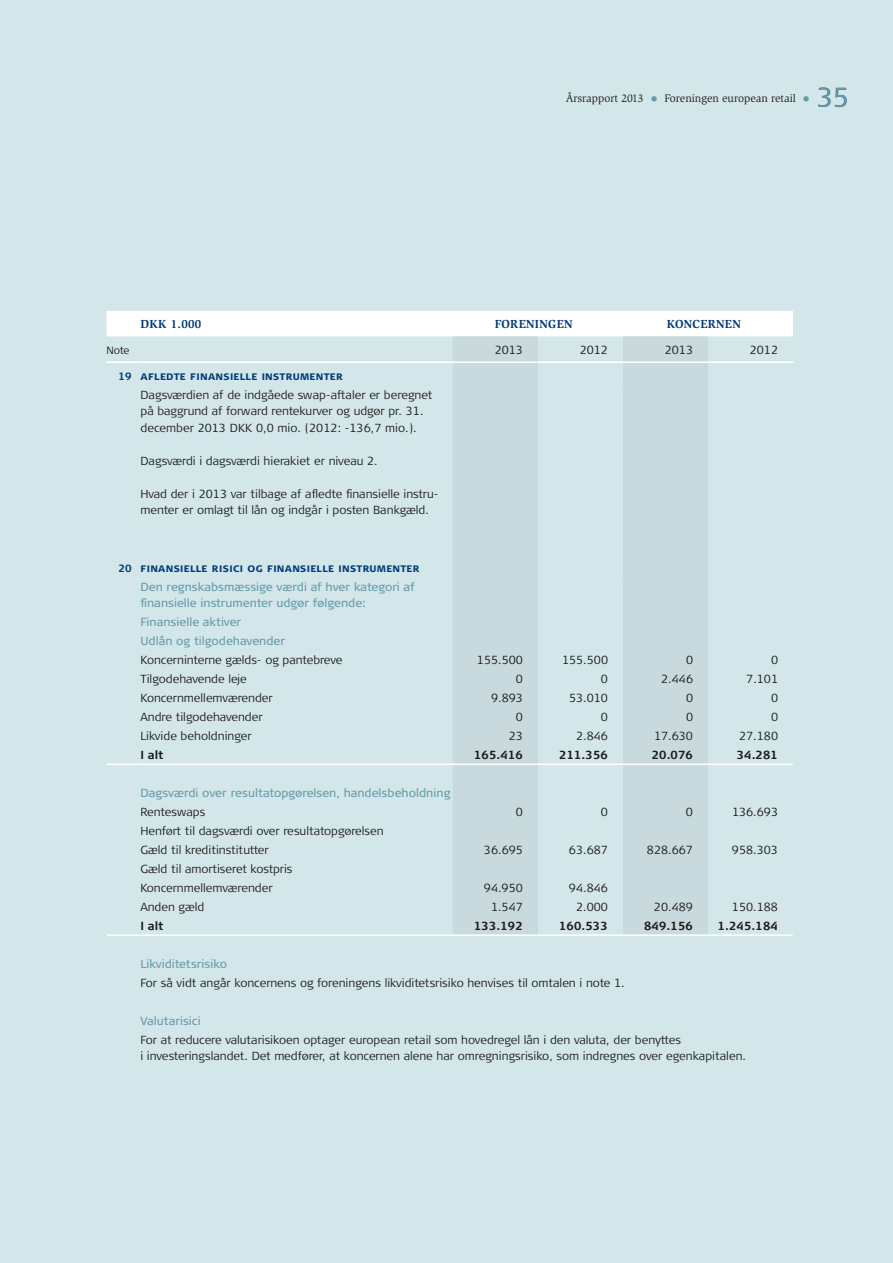
<style>
.page{position:relative;width:893px;height:1263px;background:#d3e6ea}
.page>*{position:absolute;margin:0;border:0;box-sizing:border-box;transform-origin:0 0}
.t1{font:700 12px "Signa OT";letter-spacing:.025em;color:#003c76}
.t2{font:700 12px "Slimbach Std";letter-spacing:.025em;color:#003c76}
.t3{font:300 11.7px/16.5px "Signa OT";color:#1d1d1b}
.t4{font:11.7px/16.5px "Signa OT";color:#689da9}
.t5{font:700 11.7px "Signa OT";color:#1d1d1b}
.t6{font:11.25px "Slimbach Std";color:#1d1d1b}
.t7{font:300 10.5px "Signa OT";color:#1d1d1b}
.s1{font-weight:900;font-size:15px;color:#689da9}
.s2{font-family:"Signa OT";font-weight:300;font-size:27px;color:#003c76}
.s3{font-size:10.5px}
</style>
<div class="page">
<div style="left:106px;top:311px;width:687px;height:25px;background:#fff"></div>
<svg style="left:453px;top:336px;width:255px;height:598px;fill:#c8dadd"></svg>
<svg style="left:453px;top:385px;width:255px;height:192px;fill:#c8dadd"></svg>
<hr style="left:106px;top:361px;width:35px;height:2px;background:#fff">
<hr style="left:141px;top:361px;width:312px;height:2px;background:#fff">
<hr style="left:453px;top:361px;width:85px;height:2px;background:#fff">
<hr style="left:538px;top:361px;width:85px;height:2px;background:#fff">
<hr style="left:623px;top:361px;width:85px;height:2px;background:#fff">
<hr style="left:708px;top:361px;width:85px;height:2px;background:#fff">
<hr style="left:107px;top:763px;width:34px;height:2px;background:#fff">
<hr style="left:141px;top:763px;width:312px;height:2px;background:#fff">
<hr style="left:453px;top:763px;width:85px;height:2px;background:#fff">
<hr style="left:538px;top:763px;width:85px;height:2px;background:#fff">
<hr style="left:623px;top:763px;width:85px;height:2px;background:#fff">
<hr style="left:708px;top:763px;width:85px;height:2px;background:#fff">
<hr style="left:107px;top:934px;width:34px;height:2px;background:#fff">
<hr style="left:141px;top:934px;width:312px;height:2px;background:#fff">
<hr style="left:453px;top:934px;width:85px;height:2px;background:#fff">
<hr style="left:538px;top:934px;width:85px;height:2px;background:#fff">
<hr style="left:623px;top:934px;width:85px;height:2px;background:#fff">
<hr style="left:708px;top:934px;width:85px;height:2px;background:#fff">
<p class="t6" style="left:566px;top:92px;width:285px">Årsrapport 2013 <span class="s1">•</span> Foreningen european retail <span class="s1">•</span> <span class="s2">35</span></p>
<p class="t2" style="left:141px;top:317px;width:62px">DKK 1.000</p>
<p class="t2" style="left:495px;top:317px;width:79px">FORENINGEN</p>
<p class="t2" style="left:667px;top:317px;width:76px">KONCERNEN</p>
<p class="t7" style="left:106px;top:344px;width:25px">Note</p>
<p class="t3" style="left:495px;top:341px;width:30px">2013</p>
<p class="t3" style="left:580px;top:341px;width:30px">2012</p>
<p class="t3" style="left:665px;top:341px;width:30px">2013</p>
<p class="t3" style="left:750px;top:341px;width:30px">2012</p>
<p class="t1" style="left:119px;top:369px;width:226px"><span class="s3">19</span> Afledte finansielle instrumenter</p>
<p class="t3" style="left:141px;top:386px;width:293px">Dagsværdien af de indgåede swap-aftaler er beregnet på baggrund af forward rentekurver og udgør pr. 31. december 2013 DKK 0,0 mio. (2012: -136,7 mio.).</p>
<p class="t3" style="left:141px;top:452px;width:239px">Dagsværdi i dagsværdi hierakiet er niveau 2.</p>
<p class="t3" style="left:141px;top:485px;width:300px">Hvad der i 2013 var tilbage af afledte finansielle instru&shy;menter er omlagt til lån og indgår i posten Bankgæld.</p>
<p class="t1" style="left:119px;top:561px;width:303px"><span class="s3">20</span> Finansielle risici og finansielle instrumenter</p>
<p class="t4" style="left:141px;top:578px;width:276px">Den regnskabsmæssige værdi af hver kategori af finansielle instrumenter udgør følgende:</p>
<p class="t4" style="left:141px;top:613px;width:146px;line-height:19px">Finansielle aktiver<br>Udlån og tilgodehavender</p>
<p class="t3" style="left:141px;top:652px;width:203px">Koncerninterne gælds- og pantebreve</p>
<p class="t3" style="left:477px;top:652px;width:48px">155.500</p>
<p class="t3" style="left:562px;top:652px;width:48px">155.500</p>
<p class="t3" style="left:686px;top:652px;width:9px">0</p>
<p class="t3" style="left:771px;top:652px;width:9px">0</p>
<p class="t3" style="left:141px;top:671px;width:108px">Tilgodehavende leje</p>
<p class="t3" style="left:516px;top:671px;width:9px">0</p>
<p class="t3" style="left:601px;top:671px;width:9px">0</p>
<p class="t3" style="left:661px;top:671px;width:33px">2.446</p>
<p class="t3" style="left:746px;top:671px;width:33px">7.101</p>
<p class="t3" style="left:140px;top:690px;width:134px">Koncernmellemværender</p>
<p class="t3" style="left:491px;top:690px;width:33px">9.893</p>
<p class="t3" style="left:569px;top:690px;width:40px">53.010</p>
<p class="t3" style="left:686px;top:690px;width:9px">0</p>
<p class="t3" style="left:771px;top:690px;width:9px">0</p>
<p class="t3" style="left:140px;top:709px;width:124px">Andre tilgodehavender</p>
<p class="t3" style="left:516px;top:709px;width:9px">0</p>
<p class="t3" style="left:601px;top:709px;width:9px">0</p>
<p class="t3" style="left:686px;top:709px;width:9px">0</p>
<p class="t3" style="left:771px;top:709px;width:9px">0</p>
<p class="t3" style="left:140px;top:728px;width:113px">Likvide beholdninger</p>
<p class="t3" style="left:509px;top:728px;width:16px">23</p>
<p class="t3" style="left:576px;top:728px;width:33px">2.846</p>
<p class="t3" style="left:654px;top:728px;width:40px">17.630</p>
<p class="t3" style="left:739px;top:728px;width:40px">27.180</p>
<p class="t5" style="left:140px;top:748px;width:25px">I alt</p>
<p class="t5" style="left:474px;top:748px;width:50px">165.416</p>
<p class="t5" style="left:559px;top:748px;width:50px">211.356</p>
<p class="t5" style="left:652px;top:748px;width:43px">20.076</p>
<p class="t5" style="left:737px;top:748px;width:43px">34.281</p>
<p class="t4" style="left:140px;top:785px;width:311px">Dagsværdi over resultatopgørelsen, handelsbeholdning</p>
<p class="t3" style="left:140px;top:804px;width:66px">Renteswaps</p>
<p class="t3" style="left:516px;top:804px;width:9px">0</p>
<p class="t3" style="left:601px;top:804px;width:9px">0</p>
<p class="t3" style="left:686px;top:804px;width:9px">0</p>
<p class="t3" style="left:732px;top:804px;width:48px">136.693</p>
<p class="t3" style="left:140px;top:821px;width:245px;line-height:19px">Henført til dagsværdi over resultatopgørelsen<br>Gæld til kreditinstitutter</p>
<p class="t3" style="left:484px;top:842px;width:40px">36.695</p>
<p class="t3" style="left:569px;top:842px;width:40px">63.687</p>
<p class="t3" style="left:647px;top:842px;width:48px">828.667</p>
<p class="t3" style="left:732px;top:842px;width:48px">958.303</p>
<p class="t3" style="left:140px;top:859px;width:154px;line-height:19px">Gæld til amortiseret kostpris<br>Koncernmellemværender</p>
<p class="t3" style="left:484px;top:880px;width:40px">94.950</p>
<p class="t3" style="left:569px;top:880px;width:40px">94.846</p>
<p class="t3" style="left:140px;top:899px;width:66px">Anden gæld</p>
<p class="t3" style="left:491px;top:899px;width:33px">1.547</p>
<p class="t3" style="left:576px;top:899px;width:33px">2.000</p>
<p class="t3" style="left:654px;top:899px;width:40px">20.489</p>
<p class="t3" style="left:732px;top:899px;width:48px">150.188</p>
<p class="t5" style="left:140px;top:919px;width:25px">I alt</p>
<p class="t5" style="left:474px;top:919px;width:50px">133.192</p>
<p class="t5" style="left:559px;top:919px;width:50px">160.533</p>
<p class="t5" style="left:644px;top:919px;width:50px">849.156</p>
<p class="t5" style="left:718px;top:919px;width:62px">1.245.184</p>
<p class="t4" style="left:140px;top:956px;width:88px">Likviditetsrisiko</p>
<p class="t3" style="left:140px;top:975px;width:486px">For så vidt angår koncernens og foreningens likviditetsrisiko henvises til omtalen i note 1.</p>
<p class="t4" style="left:140px;top:1012px;width:62px">Valutarisici</p>
<p class="t3" style="left:140px;top:1031px;width:607px">For at reducere valutarisikoen optager european retail som hovedregel lån i den valuta, der benyttes<br>i investeringslandet. Det medfører, at koncernen alene har omregningsrisiko, som indregnes over egenkapitalen.</p>
</div>
